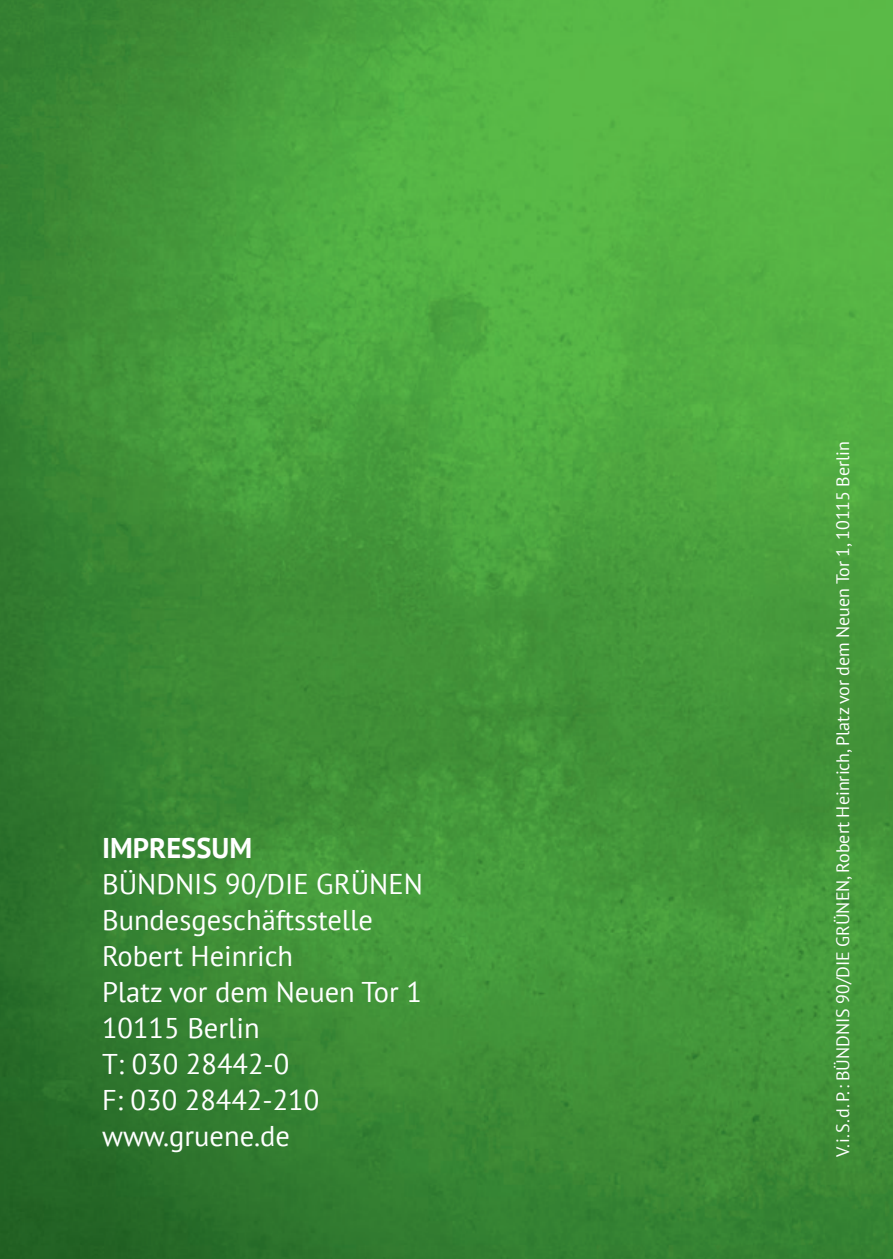
<style>
.page{position:relative;width:893px;height:1259px;background:#fff}
.page>*{position:absolute;margin:0;border:0;box-sizing:border-box;transform-origin:0 0}
.t1{font:28.5px/36px "PT Sans";color:#fff}
.t2{font:700 28.5px "PT Sans";color:#fff}
.t3{font:18px "PT Sans";color:#fff}
</style>
<div class="page">
<img style="left:0;top:0;width:893px;height:1259px">
<p class="t2" style="left:102px;top:829px;width:152px">IMPRESSUM</p>
<p class="t1" style="left:102px;top:865px;width:322px">BÜNDNIS 90/DIE GRÜNEN<br>Bundesgeschäftsstelle<br>Robert Heinrich<br>Platz vor dem Neuen Tor 1<br>10115 Berlin<br>T: 030 28442-0<br>F: 030 28442-210 www.gruene.de</p>
<p class="t3" style="left:831px;top:1157px;width:717px;rotate:-90deg">V.i.S.d.P.: BÜNDNIS 90/DIE GRÜNEN, Robert Heinrich, Platz vor dem Neuen Tor 1, 10115 Berlin</p>
</div>
